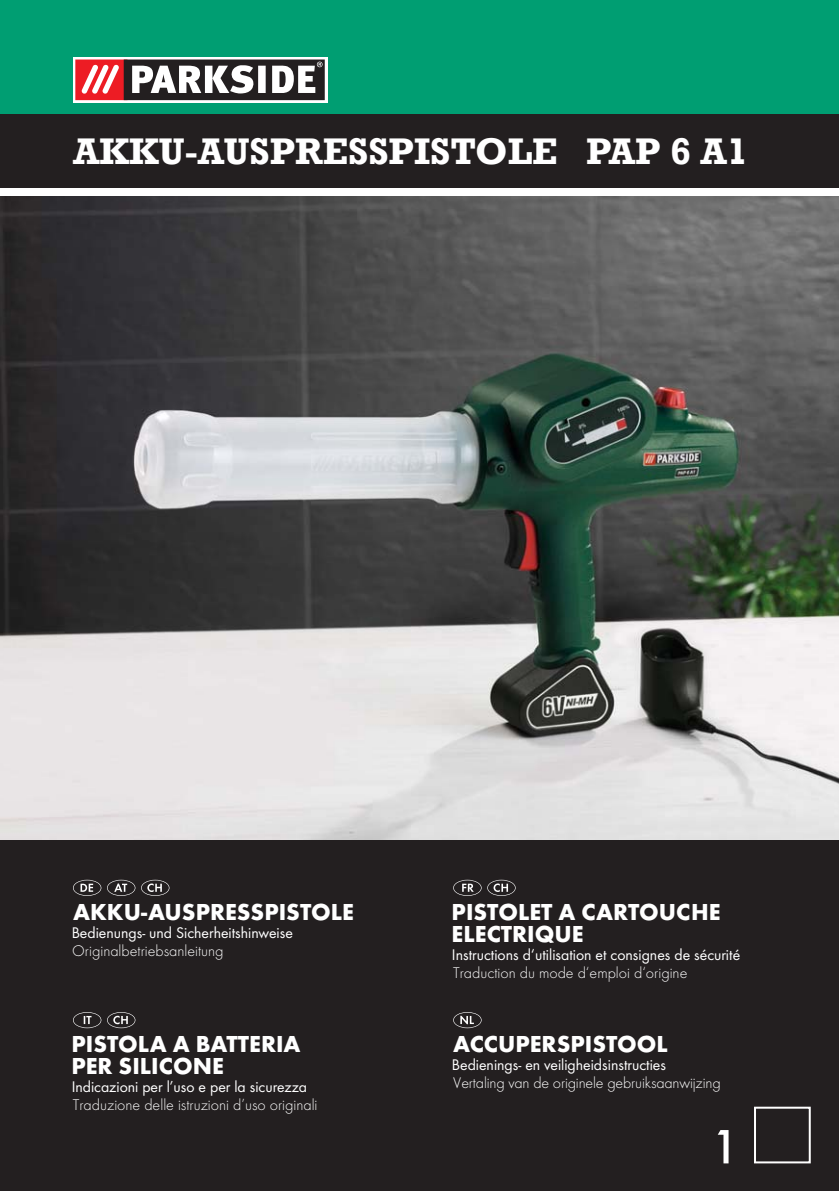
<style>
.page{position:relative;width:839px;height:1191px;background:#fff}
.page>*{position:absolute;margin:0;border:0;box-sizing:border-box;transform-origin:0 0}
.t1{font:500 50px "Futura";color:#fff}
.t2{font:700 38px "Rockwell";color:#fff}
.t3{font:700 24px/22px "Futura";color:#fff}
.t4{font:16px "Futura Boo";color:#fff}
.t5{font:300 16px "Futura";color:#fff}
</style>
<div class="page">
<img style="left:0;top:196px;width:838px;height:644px">
<div style="left:0;top:0;width:838px;height:139px;background:#009e72"></div>
<div style="left:73px;top:57px;width:254px;height:45px;background:linear-gradient(to bottom,#fff,#fff)"></div>
<svg style="left:75px;top:59px;width:249px;height:41px"></svg>
<div style="left:0;top:114px;width:838px;height:74px;background:#231f20"></div>
<div style="left:0;top:840px;width:838px;height:350px;background:#231f20"></div>
<div style="left:753px;top:1106px;width:57px;height:57px;border:2px solid #fff"></div>
<svg style="left:73px;top:879px;width:28px;height:16px"></svg>
<svg style="left:107px;top:879px;width:28px;height:16px"></svg>
<svg style="left:141px;top:879px;width:28px;height:16px"></svg>
<svg style="left:73px;top:1012px;width:28px;height:16px"></svg>
<svg style="left:107px;top:1012px;width:28px;height:16px"></svg>
<svg style="left:453px;top:879px;width:28px;height:16px"></svg>
<svg style="left:487px;top:879px;width:28px;height:16px"></svg>
<svg style="left:453px;top:1012px;width:28px;height:16px"></svg>
<h2 class="t2" style="left:73px;top:128px;width:676px">AKKU-AUSPRESSPISTOLE PAP 6 A1</h2>
<h3 class="t3" style="left:73px;top:902px;width:282px">AKKU-AUSPRESSPISTOLE</h3>
<p class="t4" style="left:72px;top:925px;width:222px">Bedienungs- und Sicherheitshinweise</p>
<p class="t5" style="left:72px;top:943px;width:153px">Originalbetriebsanleitung</p>
<h3 class="t3" style="left:71px;top:1035px;width:231px">PISTOLA A BATTERIA<br>PER SILICONE</h3>
<p class="t4" style="left:72px;top:1079px;width:237px">Indicazioni per l’uso e per la sicurezza</p>
<p class="t5" style="left:73px;top:1097px;width:246px">Traduzione delle istruzioni d’uso originali</p>
<h3 class="t3" style="left:451px;top:902px;width:270px">PISTOLET A CARTOUCHE<br>ELECTRIQUE</h3>
<p class="t4" style="left:451px;top:947px;width:289px">Instructions d‘utilisation et consignes de sécurité</p>
<p class="t5" style="left:453px;top:965px;width:236px">Traduction du mode d‘emploi d‘origine</p>
<h3 class="t3" style="left:453px;top:1035px;width:216px">ACCUPERSPISTOOL</h3>
<p class="t4" style="left:451px;top:1057px;width:215px">Bedienings- en veiligheidsinstructies</p>
<p class="t5" style="left:453px;top:1075px;width:269px">Vertaling van de originele gebruiksaanwijzing</p>
<h1 class="t1" style="left:710px;top:1117px;width:30px">1</h1>
</div>
